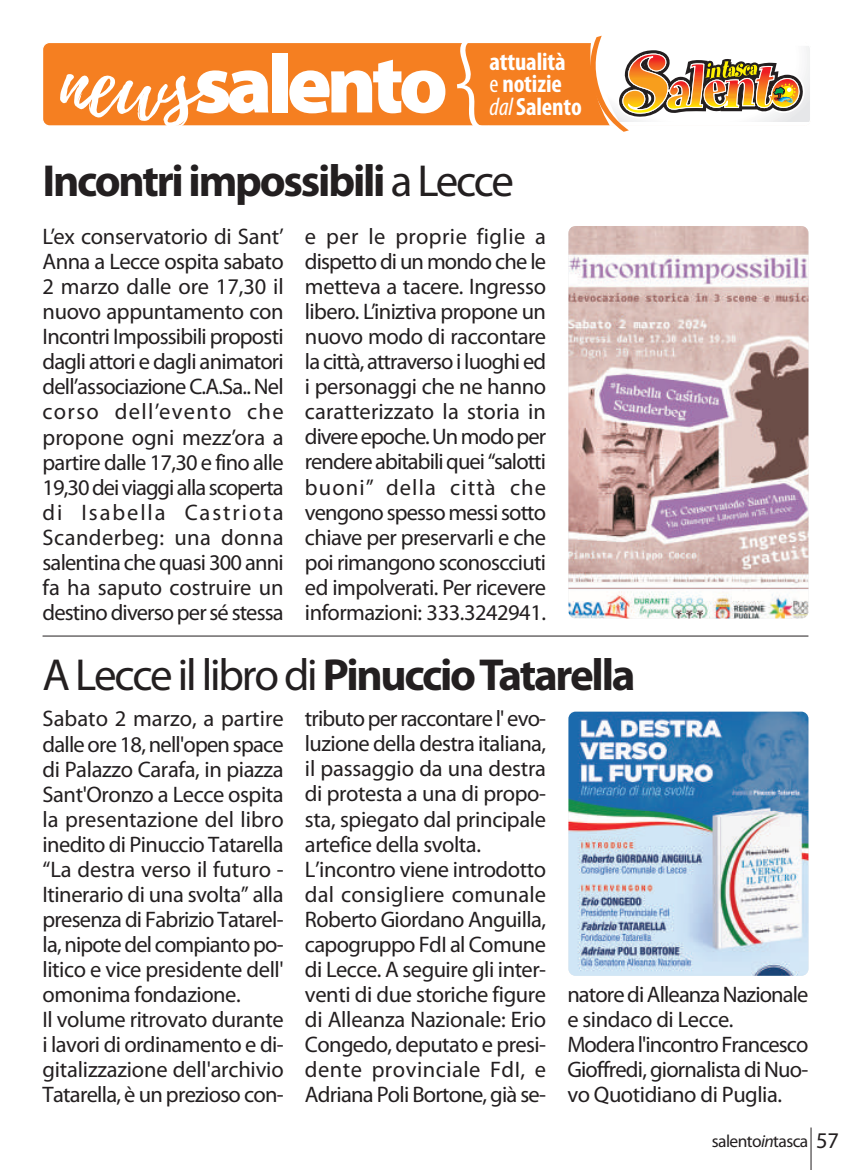
<style>
.page{position:relative;width:851px;height:1170px;background:#fff}
.page>*{position:absolute;margin:0;border:0;box-sizing:border-box;transform-origin:0 0}
.t1{font:900 83.5px "Myriad Pro";letter-spacing:-.06em;color:#fff}
.t2{font:700 45px "Myriad Pro";letter-spacing:-.05em;color:#231f20}
.t3{font:700 condensed 25px/22.2px "Myriad Pro";letter-spacing:-.005em;color:#fff}
.t4{font:22.5px/25px "Myriad Pro";letter-spacing:-.02em;color:#231f20}
.t5{font:17.5px "Myriad Pro";letter-spacing:-.035em;color:#231f20}
.s1{font-family:"Playlist Script";font-weight:400;font-size:90px}
.s2{font-weight:400}
.s3{font-weight:400;font-style:italic}
.s4{font-style:italic}
.s5{font-size:22.5px}
</style>
<div class="page">
<img style="left:568px;top:226px;width:240px;height:392px;border-radius:7px">
<img style="left:568px;top:711px;width:240px;height:264px;border-radius:7px">
<div style="left:43px;top:42px;width:767px;height:84px;background:#f57f21;border-radius:7px"></div>
<div style="left:42px;top:42px;width:769px;height:84px;border:1px solid #fff;border-radius:7px"></div>
<svg style="left:587px;top:35px;width:223px;height:97px"></svg>
<svg style="left:810px;top:1127px;width:2px;height:42px"></svg>
<hr style="left:43px;top:635px;width:765px;height:1px;background:#231f20">
<svg style="left:450px;top:42px;width:39px;height:84px"></svg>
<h1 class="t1" style="left:60px;top:52px;width:389px"><span class="s1">news</span>salento</h1>
<p class="t3" style="left:489px;top:53px;width:94px">attualità<br><span class="s2">e</span> notizie <span class="s3">dal</span> Salento</p>
<h2 class="t2" style="left:43px;top:163px;width:473px">Incontri impossibili <span class="s2">a Lecce</span></h2>
<p class="t4" style="left:43px;top:226px;width:243px;text-align:justify">L’ex conservatorio di Sant’ Anna a Lecce ospita sabato 2 marzo dalle ore 17,30 il nuovo appuntamento con Incontri Impossibili proposti dagli attori e dagli animatori dell’associazione C.A.Sa.. Nel corso dell’evento che propone ogni mezz’ora a partire dalle 17,30 e fino alle 19,30 dei viaggi alla scoperta di Isabella Castriota Scanderbeg: una donna salentina che quasi 300 anni fa ha saputo costruire un destino diverso per sé stessa</p>
<p class="t4" style="left:305px;top:226px;width:243px;text-align:justify">e per le proprie figlie a dispetto di un mondo che le metteva a tacere. Ingresso libero. L’iniztiva propone un nuovo modo di raccontare la città, attraverso i luoghi ed i personaggi che ne hanno caratterizzato la storia in divere epoche. Un modo per rendere abitabili quei “salotti buoni” della città che vengono spesso messi sotto chiave per preservarli e che poi rimangono sconoscciuti ed impolverati. Per ricevere informazioni: 333.3242941.</p>
<h2 class="t2" style="left:43px;top:657px;width:594px"><span class="s2">A Lecce il libro di</span> Pinuccio Tatarella</h2>
<p class="t4" style="left:43px;top:708px;width:242px">Sabato 2 marzo, a partire dalle ore 18, nell'open space di Palazzo Carafa, in piazza<br>Sant'Oronzo a Lecce ospita la presentazione del libro inedito di Pinuccio Tatarella “La destra verso il futuro -<br>Itinerario di una svolta” alla presenza di Fabrizio Tatarel&shy;la, nipote del compianto po&shy;litico e vice presidente dell' omonima fondazione.<br>Il volume ritrovato durante i lavori di ordinamento e di&shy;gitalizzazione dell'archivio<br>Tatarella, è un prezioso con-</p>
<p class="t4" style="left:305px;top:708px;width:243px">tributo per raccontare l' evo&shy;luzione della destra italiana, il passaggio da una destra di protesta a una di propo&shy;sta, spiegato dal principale artefice della svolta.<br>L’incontro viene introdotto dal consigliere comunale<br>Roberto Giordano Anguilla, capogruppo FdI al Comune di Lecce. A seguire gli inter&shy;venti di due storiche figure di Alleanza Nazionale: Erio<br>Congedo, deputato e presi&shy;dente provinciale FdI, e<br>Adriana Poli Bortone, già se-</p>
<p class="t4" style="left:567px;top:983px;width:242px">natore di Alleanza Nazionale e sindaco di Lecce.<br>Modera l'incontro Francesco<br>Gioffredi, giornalista di Nuo&shy;vo Quotidiano di Puglia.</p>
<p class="t5" style="left:711px;top:1133px;width:129px">salento<span class="s4">in</span>tasca <span class="s5">57</span></p>
</div>
